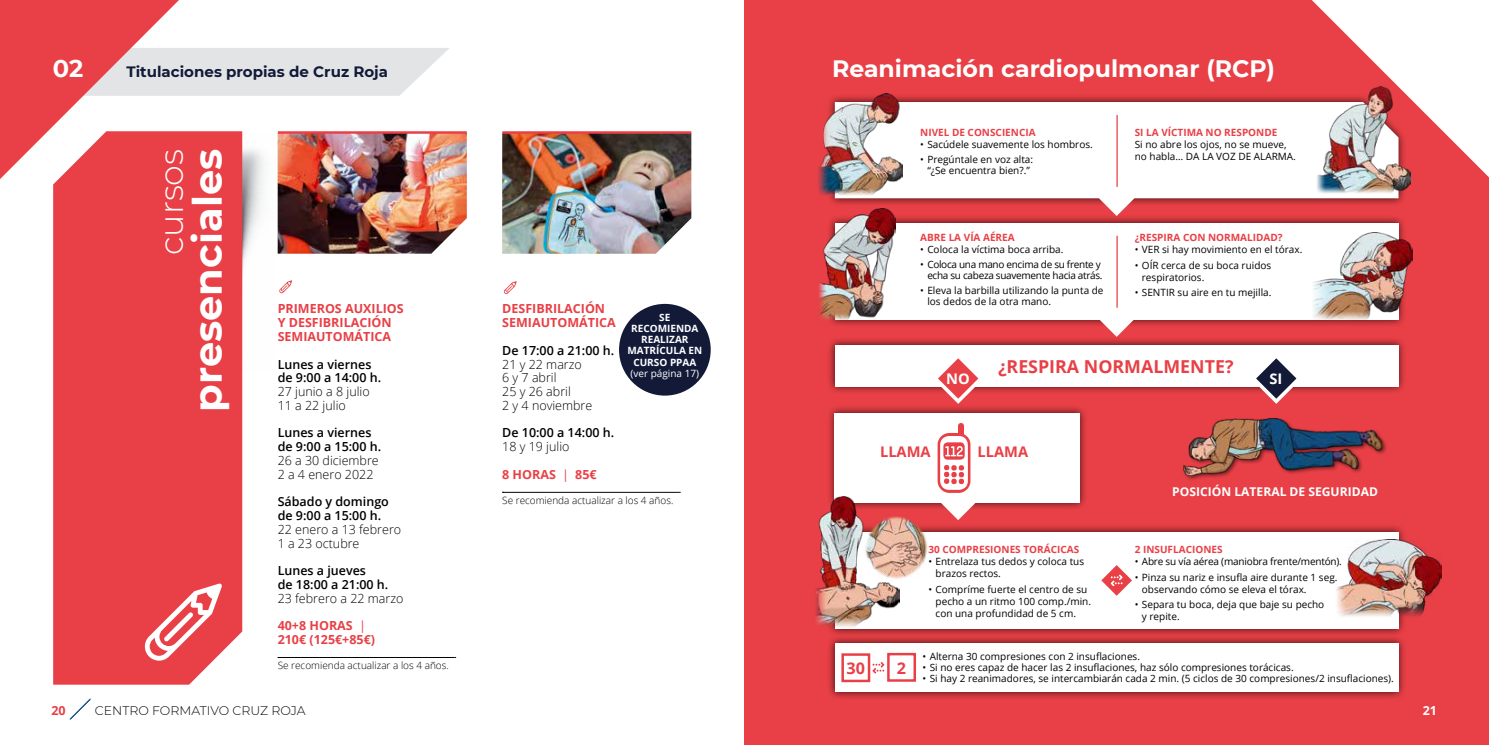
<style>
.page{position:relative;width:1489px;height:745px;background:#fff}
.page>*{position:absolute;margin:0;border:0;box-sizing:border-box;transform-origin:0 0}
.t1{font:700 39.88px "Montserrat";color:#fff}
.t2{font:300 33.25px "Montserrat";color:#fff}
.t3{font:700 24px "Montserrat";color:#fff}
.t4{font:700 23.62px "Montserrat";color:#fff}
.t5{font:700 17.75px "Open Sans";color:#e84046}
.t6{font:700 16.12px "Open Sans";color:#e84046}
.t7{font:700 15px "Montserrat";color:#121a38}
.t8{font:700 14.62px "Open Sans";color:#e84046}
.t9{font:700 14.62px "Open Sans";color:#fff}
.t10{font:300 12.5px/13.8px "Open Sans";color:#000}
.t11{font:600 12.5px/13.8px "Open Sans";color:#000}
.t12{font:700 12.5px/13.8px "Open Sans";color:#e84046}
.t13{font:300 12.5px "Montserrat";color:#000}
.t14{font:700 12.5px "Open Sans";color:#fff}
.t15{font:700 12.12px "Open Sans";color:#fff}
.t16{font:10px/12px "Open Sans";color:#000}
.t17{font:700 10px "Open Sans";color:#e84046}
.t18{font:10px/11.2px "Open Sans";letter-spacing:-.03em;color:#000;text-align:right}
.t19{font:300 10px "Open Sans";color:#000}
.t20{font:700 10px/11.2px "Open Sans";color:#fff;text-align:center}
.t21{font:10px "Open Sans";letter-spacing:-.02em;color:#000}
.t22{font:10px "Open Sans";color:#fff}
.s1{font-weight:400}
</style>
<div class="page">
<svg style="left:70px;top:698px;width:21px;height:21px"></svg>
<div style="left:744px;top:0;width:744px;height:744px;background:#e84046"></div>
<div style="left:826px;top:94px;width:580px;height:112px;background:#000;opacity:.75"></div>
<div style="left:902px;top:102px;width:496px;height:96px;background:#fff"></div>
<div style="left:826px;top:214px;width:580px;height:113px;background:#000;opacity:.75"></div>
<div style="left:834px;top:223px;width:564px;height:96px;background:#fff"></div>
<div style="left:826px;top:405px;width:262px;height:105px;background:#000;opacity:.75"></div>
<div style="left:834px;top:413px;width:245px;height:89px;background:#fff"></div>
<div style="left:826px;top:336px;width:580px;height:58px;background:#000;opacity:.75"></div>
<div style="left:834px;top:344px;width:564px;height:42px;background:#fff"></div>
<svg style="left:1098px;top:180px;width:36px;height:36px"></svg>
<svg style="left:1098px;top:301px;width:36px;height:35px"></svg>
<svg style="left:1311px;top:0;width:177px;height:177px"></svg>
<img style="left:242px;top:253px;width:5px;height:118px">
<div style="left:1181px;top:417px;width:206px;height:64px;background:#000;opacity:.5"></div>
<img style="left:1183px;top:418px;width:199px;height:57px">
<svg style="left:938px;top:358px;width:40px;height:45px"></svg>
<svg style="left:1255px;top:358px;width:41px;height:45px"></svg>
<div style="left:826px;top:523px;width:580px;height:113px;background:#000;opacity:.75"></div>
<div style="left:834px;top:531px;width:564px;height:97px;background:#fff"></div>
<div style="left:826px;top:634px;width:580px;height:65px;background:#000;opacity:.75"></div>
<div style="left:834px;top:643px;width:564px;height:48px;background:#fff"></div>
<img style="left:1336px;top:539px;width:105px;height:79px">
<div style="left:841px;top:653px;width:29px;height:28px;border:2px solid #e84046"></div>
<div style="left:887px;top:652px;width:29px;height:29px;border:2px solid #e84046"></div>
<svg style="left:872px;top:662px;width:12px;height:11px"></svg>
<img style="left:1305px;top:232px;width:107px;height:88px">
<img style="left:819px;top:208px;width:76px;height:113px">
<hr style="left:1116px;top:235px;width:1px;height:72px;background:#e84046">
<hr style="left:1116px;top:115px;width:1px;height:72px;background:#e84046">
<svg style="left:937px;top:423px;width:38px;height:97px"></svg>
<img style="left:818px;top:94px;width:84px;height:108px">
<img style="left:1314px;top:86px;width:96px;height:108px">
<img style="left:899px;top:516px;width:29px;height:63px">
<img style="left:815px;top:495px;width:84px;height:134px">
<svg style="left:1101px;top:565px;width:30px;height:30px"></svg>
<div style="left:53px;top:253px;width:189px;height:431px;background:#e84046"></div>
<svg style="left:145px;top:583px;width:77px;height:77px"></svg>
<img style="left:502px;top:134px;width:189px;height:119px">
<svg style="left:0;top:0;width:449px;height:253px"></svg>
<img style="left:278px;top:134px;width:189px;height:119px">
<svg style="left:279px;top:280px;width:13px;height:13px"></svg>
<hr style="left:278px;top:131px;width:189px;height:3px;background:#e84046">
<svg style="left:504px;top:281px;width:12px;height:13px"></svg>
<hr style="left:502px;top:131px;width:189px;height:3px;background:#e84046">
<svg style="left:502px;top:491px;width:178px;height:1px"></svg>
<div style="left:619px;top:304px;width:91px;height:91px;background:#121a38;border-radius:50%"></div>
<h3 class="t3" style="left:53px;top:51px;width:32px">02</h3>
<h3 class="t7" style="left:127px;top:61px;width:263px">Titulaciones propias de Cruz Roja</h3>
<h2 class="t2" style="left:149px;top:255px;width:108px;rotate:-90deg">cursos</h2>
<h1 class="t1" style="left:179px;top:411px;width:264px;rotate:-90deg">presenciales</h1>
<p class="t12" style="left:278px;top:301px;width:127px">PRIMEROS AUXILIOS<br>Y DESFIBRILACIÓN<br>SEMIAUTOMÁTICA</p>
<p class="t11" style="left:278px;top:356px;width:105px">Lunes a viernes de 9:00 a 14:00 h.</p>
<p class="t10" style="left:278px;top:384px;width:93px">27 junio a 8 julio<br>11 a 22 julio</p>
<p class="t11" style="left:278px;top:425px;width:105px">Lunes a viernes de 9:00 a 15:00 h.</p>
<p class="t10" style="left:278px;top:453px;width:103px">26 a 30 diciembre<br>2 a 4 enero 2022</p>
<p class="t11" style="left:278px;top:494px;width:113px">Sábado y domingo de 9:00 a 15:00 h.</p>
<p class="t10" style="left:278px;top:521px;width:125px">22 enero a 13 febrero<br>1 a 23 octubre</p>
<p class="t11" style="left:278px;top:563px;width:112px">Lunes a jueves<br>de 18:00 a 21:00 h.</p>
<p class="t10" style="left:278px;top:590px;width:127px">23 febrero a 22 marzo</p>
<p class="t12" style="left:278px;top:618px;width:99px">40+8 HORAS <span class="s1">|<br></span>210€ (125€+85€)</p>
<p class="t19" style="left:278px;top:658px;width:173px">Se recomienda actualizar a los 4 años.</p>
<p class="t12" style="left:51px;top:703px;width:16px">20</p>
<p class="t13" style="left:95px;top:701px;width:212px">CENTRO FORMATIVO CRUZ ROJA</p>
<p class="t12" style="left:502px;top:301px;width:115px">DESFIBRILACIÓN<br>SEMIAUTOMÁTICA</p>
<p class="t11" style="left:502px;top:343px;width:113px">De 17:00 a 21:00 h.</p>
<p class="t10" style="left:502px;top:356px;width:92px">21 y 22 marzo<br>6 y 7 abril<br>25 y 26 abril<br>2 y 4 noviembre</p>
<p class="t11" style="left:502px;top:425px;width:113px">De 10:00 a 14:00 h.</p>
<p class="t10" style="left:502px;top:439px;width:69px">18 y 19 julio</p>
<p class="t12" style="left:502px;top:466px;width:96px">8 HORAS <span class="s1">|</span> 85€</p>
<p class="t19" style="left:502px;top:493px;width:173px">Se recomienda actualizar a los 4 años.</p>
<p class="t20" style="left:627px;top:311px;width:76px">SE<br>RECOMIENDA<br>REALIZAR<br>MATRÍCULA EN<br>CURSO PPAA</p>
<p class="t22" style="left:630px;top:366px;width:70px">(ver página 17)</p>
<h3 class="t4" style="left:832px;top:51px;width:444px">Reanimación cardiopulmonar (RCP)</h3>
<p class="t17" style="left:920px;top:125px;width:117px">NIVEL DE CONSCIENCIA</p>
<p class="t16" style="left:920px;top:138px;width:174px">• Sacúdele suavemente los hombros.</p>
<p class="t16" style="left:920px;top:153px;width:114px;line-height:11.2px;text-align:center">• Pregúntale en voz alta: “¿Se encuentra bien?.”</p>
<p class="t17" style="left:920px;top:230px;width:96px">ABRE LA VÍA AÉREA</p>
<p class="t16" style="left:920px;top:243px;width:145px">• Coloca la víctima boca arriba.</p>
<p class="t18" style="left:920px;top:258px;width:184px">• Coloca una mano encima de su frente y echa su cabeza suavemente hacia atrás.</p>
<p class="t16" style="left:927px;top:284px;width:178px;line-height:11.2px;text-indent:-7px">• Eleva la barbilla utilizando la punta de los dedos de la otra mano.</p>
<p class="t17" style="left:1134px;top:125px;width:144px">SI LA VÍCTIMA NO RESPONDE</p>
<p class="t16" style="left:1134px;top:138px;width:163px">Si no abre los ojos, no se mueve, no habla… DA LA VOZ DE ALARMA.</p>
<p class="t17" style="left:1134px;top:230px;width:149px">¿RESPIRA CON NORMALIDAD?</p>
<p class="t16" style="left:1134px;top:243px;width:169px">• VER si hay movimiento en el tórax.</p>
<p class="t16" style="left:1141px;top:258px;width:131px;text-indent:-7px">• OÍR cerca de su boca ruidos respiratorios.</p>
<p class="t16" style="left:1134px;top:286px;width:138px">• SENTIR su aire en tu mejilla.</p>
<h3 class="t5" style="left:998px;top:353px;width:237px">¿RESPIRA NORMALMENTE?</h3>
<h3 class="t9" style="left:946px;top:368px;width:25px">NO</h3>
<h3 class="t9" style="left:1269px;top:368px;width:14px">SI</h3>
<h3 class="t8" style="left:880px;top:441px;width:52px">LLAMA</h3>
<h3 class="t8" style="left:977px;top:441px;width:52px">LLAMA</h3>
<p class="t15" style="left:1172px;top:483px;width:207px">POSICIÓN LATERAL DE SEGURIDAD</p>
<h3 class="t6" style="left:846px;top:656px;width:20px">30</h3>
<h3 class="t6" style="left:896px;top:656px;width:11px">2</h3>
<p class="t17" style="left:928px;top:542px;width:152px">30 COMPRESIONES TORÁCICAS</p>
<p class="t16" style="left:935px;top:555px;width:150px;text-indent:-7px">• Entrelaza tus dedos y coloca tus brazos rectos.</p>
<p class="t16" style="left:935px;top:582px;width:157px;text-indent:-7px">• Compríme fuerte el centro de su pecho a un ritmo 100 comp./min. con una profundidad de 5 cm.</p>
<p class="t17" style="left:1134px;top:542px;width:89px">2 INSUFLACIONES</p>
<p class="t21" style="left:1134px;top:554px;width:208px">• Abre su vía aérea (maniobra frente/mentón).</p>
<p class="t16" style="left:1141px;top:570px;width:197px;text-indent:-7px">• Pinza su nariz e insufla aire durante 1 seg. observando cómo se eleva el tórax.</p>
<p class="t16" style="left:1141px;top:598px;width:184px;text-indent:-7px">• Separa tu boca, deja que baje su pecho y repite.</p>
<p class="t16" style="left:922px;top:649px;width:219px">• Alterna 30 compresiones con 2 insuflaciones.</p>
<p class="t16" style="left:922px;top:660px;width:372px">• Si no eres capaz de hacer las 2 insuflaciones, haz sólo compresiones torácicas.</p>
<p class="t16" style="left:922px;top:672px;width:473px">• Si hay 2 reanimadores, se intercambiarán cada 2 min. (5 ciclos de 30 compresiones/2 insuflaciones).</p>
<p class="t14" style="left:1422px;top:701px;width:16px">21</p>
</div>
